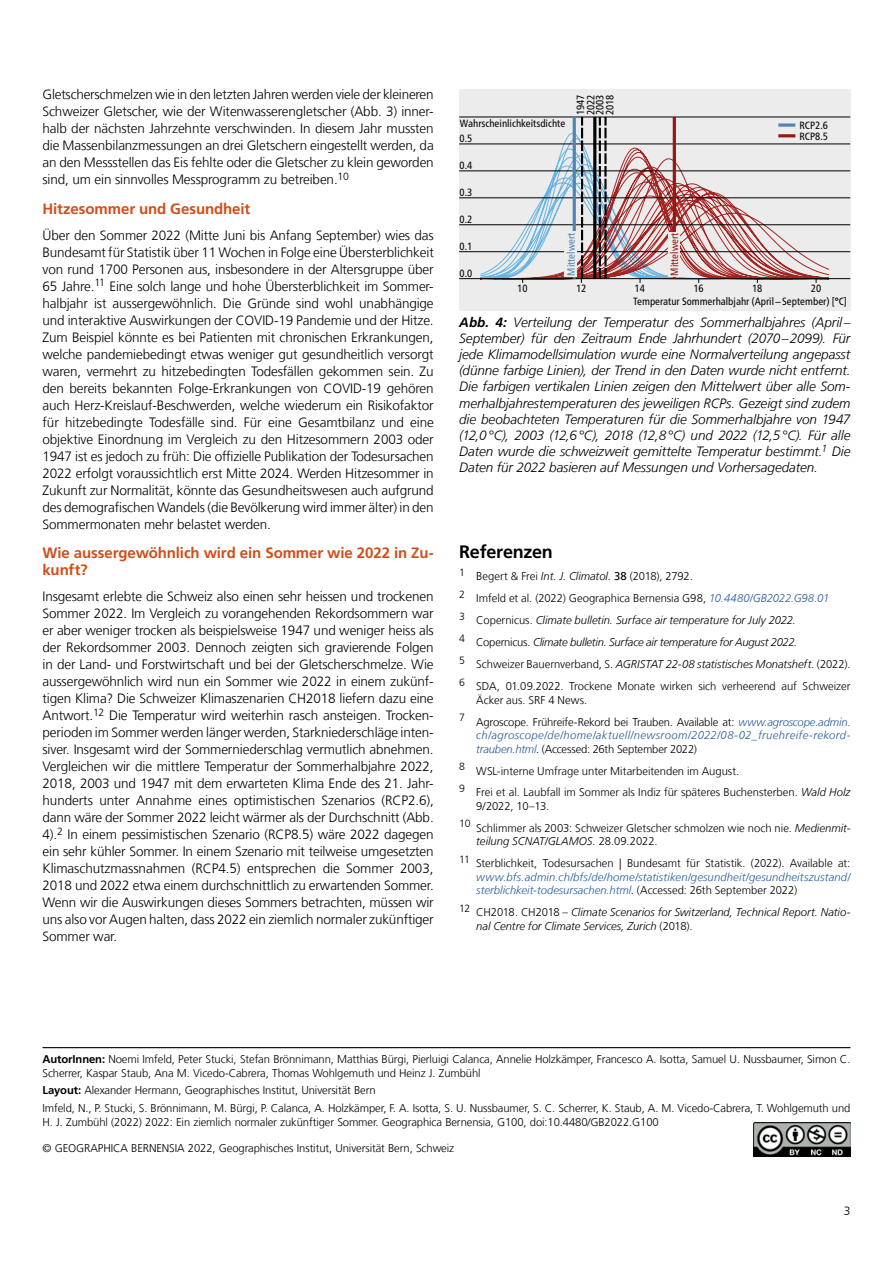
<style>
.page{position:relative;width:893px;height:1263px;background:#fff}
.page>*{position:absolute;margin:0;border:0;box-sizing:border-box;transform-origin:0 0}
.t1{font:700 18px "Frutiger LT Com";letter-spacing:-.015em;color:#000}
.t2{font:700 15px/17px "Frutiger LT Com";letter-spacing:-.005em;color:#d14d18}
.t3{font:300 13.5px/17px "Frutiger LT Com";letter-spacing:-.01em;color:#000;text-align:justify}
.t4{font:italic 300 13.5px/16.2px "Frutiger LT Com";letter-spacing:-.005em;color:#000;text-align:justify}
.t5{font:300 12px "Frutiger LT Com";color:#000}
.t6{font:300 11.25px/21.9px "Frutiger LT Com";letter-spacing:-.01em;color:#000}
.t7{font:italic 300 11.25px/13.5px "Frutiger LT Com";letter-spacing:.015em;color:#275b9b}
.t8{font:italic 300 11.25px/13.5px "Frutiger LT Com";color:#000}
.t9{font:italic 300 11.25px/13.5px "Frutiger LT Com";letter-spacing:.035em;color:#275b9b}
.t10{font:condensed 10.5px/19.5px "Frutiger Neue LT Pro";color:#000}
.t11{font:condensed 10.5px "Frutiger Neue LT Pro";color:#5184b4}
.t12{font:condensed 10.5px "Frutiger Neue LT Pro";color:#981711}
.s1{font-weight:700}
.s2{font-style:italic}
.s3{font-weight:400}
.s4{font-style:italic;color:#275b9b}
.s5{font-style:normal;color:#000}
.s6{font-style:normal}
</style>
<div class="page">
<div style="left:459px;top:89px;width:391px;height:221px;background:#ececec"></div>
<svg style="left:480px;top:132px;width:350px;height:15px"></svg>
<svg style="left:480px;top:147px;width:350px;height:131px"></svg>
<hr style="left:459px;top:278px;width:391px;height:1px;background:#000">
<hr style="left:459px;top:251px;width:391px;height:1px;background:#000">
<hr style="left:459px;top:224px;width:391px;height:1px;background:#000">
<hr style="left:459px;top:198px;width:391px;height:1px;background:#000">
<hr style="left:459px;top:171px;width:391px;height:1px;background:#000">
<hr style="left:459px;top:144px;width:391px;height:1px;background:#000">
<hr style="left:459px;top:117px;width:391px;height:1px;background:#000">
<hr style="left:573px;top:117px;width:3px;height:162px;background:#5184b4">
<div style="left:565px;top:231px;width:12px;height:46px;background:#ececec"></div>
<hr style="left:673px;top:117px;width:3px;height:162px;background:#981711">
<div style="left:668px;top:232px;width:11px;height:45px;background:#ececec"></div>
<svg style="left:581px;top:118px;width:2px;height:165px"></svg>
<svg style="left:599px;top:117px;width:8px;height:162px"></svg>
<svg style="left:778px;top:123px;width:17px;height:4px"></svg>
<hr style="left:778px;top:134px;width:17px;height:3px;background:#981711">
<hr style="left:593px;top:117px;width:3px;height:162px;background:#000">
<hr style="left:43px;top:1047px;width:807px;height:1px;background:#000">
<img style="left:753px;top:1123px;width:97px;height:34px">
<p class="t3" style="left:43px;top:86px;width:393px">Gletscherschmelzen wie in den letzten Jahren werden viele der kleineren Schweizer Gletscher, wie der Witenwasserengletscher (Abb. 3) inner&shy;halb der nächsten Jahrzehnte verschwinden. In diesem Jahr mussten die Massenbilanzmessungen an drei Gletschern eingestellt werden, da an den Messstellen das Eis fehlte oder die Gletscher zu klein geworden sind, um ein sinnvolles Messprogramm zu betreiben.<sup>10</sup></p>
<p class="t2" style="left:43px;top:200px;width:209px">Hitzesommer und Gesundheit</p>
<p class="t3" style="left:43px;top:227px;width:393px">Über den Sommer 2022 (Mitte Juni bis Anfang September) wies das Bundesamt für Statistik über 11 Wochen in Folge eine Übersterblichkeit von rund 1700 Personen aus, insbesondere in der Altersgruppe über 65 Jahre.<sup>11</sup> Eine solch lange und hohe Übersterblichkeit im Sommer&shy;halbjahr ist aussergewöhnlich. Die Gründe sind wohl unabhängige und interaktive Auswirkungen der COVID-19 Pandemie und der Hitze.<br>Zum Beispiel könnte es bei Patienten mit chronischen Erkrankungen, welche pandemiebedingt etwas weniger gut gesundheitlich versorgt waren, vermehrt zu hitzebedingten Todesfällen gekommen sein. Zu den bereits bekannten Folge-Erkrankungen von COVID-19 gehören auch Herz-Kreislauf-Beschwerden, welche wiederum ein Risikofaktor für hitzebedingte Todesfälle sind. Für eine Gesamtbilanz und eine objektive Einordnung im Vergleich zu den Hitzesommern 2003 oder 1947 ist es jedoch zu früh: Die offizielle Publikation der Todesursachen 2022 erfolgt voraussichtlich erst Mitte 2024. Werden Hitzesommer in Zukunft zur Normalität, könnte das Gesundheitswesen auch aufgrund des demografischen Wandels (die Bevölkerung wird immer älter) in den Sommermonaten mehr belastet werden.</p>
<p class="t2" style="left:43px;top:545px;width:393px">Wie aussergewöhnlich wird ein Sommer wie 2022 in Zu&shy;kunft?</p>
<p class="t3" style="left:43px;top:588px;width:393px">Insgesamt erlebte die Schweiz also einen sehr heissen und trockenen Sommer 2022. Im Vergleich zu vorangehenden Rekordsommern war er aber weniger trocken als beispielsweise 1947 und weniger heiss als der Rekordsommer 2003. Dennoch zeigten sich gravierende Folgen in der Land- und Forstwirtschaft und bei der Gletscherschmelze. Wie aussergewöhnlich wird nun ein Sommer wie 2022 in einem zukünf&shy;tigen Klima? Die Schweizer Klimaszenarien CH2018 liefern dazu eine Antwort.<sup>12</sup> Die Temperatur wird weiterhin rasch ansteigen. Trocken&shy;perioden im Sommer werden länger werden, Starkniederschläge inten&shy;siver. Insgesamt wird der Sommerniederschlag vermutlich abnehmen.<br>Vergleichen wir die mittlere Temperatur der Sommerhalbjahre 2022, 2018, 2003 und 1947 mit dem erwarteten Klima Ende des 21. Jahr&shy;hunderts unter Annahme eines optimistischen Szenarios (RCP2.6), dann wäre der Sommer 2022 leicht wärmer als der Durchschnitt (Abb.<br>4).<sup>2</sup> In einem pessimistischen Szenario (RCP8.5) wäre 2022 dagegen ein sehr kühler Sommer. In einem Szenario mit teilweise umgesetzten Klimaschutzmassnahmen (RCP4.5) entsprechen die Sommer 2003, 2018 und 2022 etwa einem durchschnittlich zu erwartenden Sommer.<br>Wenn wir die Auswirkungen dieses Sommers betrachten, müssen wir uns also vor Augen halten, dass 2022 ein ziemlich normaler zukünftiger Sommer war.</p>
<p class="t10" style="left:460px;top:114px;width:107px">Wahrscheinlichkeitsdichte</p>
<p class="t10" style="left:460px;top:129px;width:14px">0.5</p>
<p class="t10" style="left:460px;top:156px;width:14px">0.4</p>
<p class="t10" style="left:460px;top:183px;width:14px">0.3</p>
<p class="t10" style="left:460px;top:210px;width:14px">0.2</p>
<p class="t10" style="left:571px;top:115px;width:22px;rotate:-90deg">1947<br>2003</p>
<p class="t10" style="left:601px;top:115px;width:22px;rotate:-90deg">2018</p>
<p class="t10" style="left:582px;top:115px;width:22px;rotate:-90deg">2022</p>
<p class="t10" style="left:460px;top:237px;width:14px">0.1</p>
<p class="t10" style="left:460px;top:264px;width:14px">0.0</p>
<p class="t11" style="left:567px;top:276px;width:44px;rotate:-90deg">Mittelwert</p>
<p class="t12" style="left:670px;top:276px;width:44px;rotate:-90deg">Mittelwert</p>
<p class="t10" style="left:799px;top:121px;width:30px;line-height:10.8px">RCP2.6<br>RCP8.5</p>
<p class="t10" style="left:517px;top:280px;width:12px">10</p>
<p class="t10" style="left:576px;top:280px;width:12px">12</p>
<p class="t10" style="left:635px;top:280px;width:12px">14</p>
<p class="t10" style="left:693px;top:280px;width:12px">16</p>
<p class="t10" style="left:752px;top:280px;width:12px">18</p>
<p class="t10" style="left:811px;top:280px;width:12px">20</p>
<p class="t10" style="left:633px;top:293px;width:215px">Temperatur Sommerhalbjahr (April−September) °C]</p>
<p class="t10" style="left:832px;top:293px;width:4px">[</p>
<p class="t4" style="left:459px;top:314px;width:393px"><span class="s1">Abb. 4:</span> Verteilung der Temperatur des Sommerhalbjahres (April– September) für den Zeitraum Ende Jahrhundert (2070–2099). Für jede Klimamodellsimulation wurde eine Normalverteilung angepasst (dünne farbige Linien), der Trend in den Daten wurde nicht entfernt.<br>Die farbigen vertikalen Linien zeigen den Mittelwert über alle Som&shy;merhalbjahrestemperaturen des jeweiligen RCPs. Gezeigt sind zudem die beobachteten Temperaturen für die Sommerhalbjahre von 1947 (12,0°C), 2003 (12,6°C), 2018 (12,8°C) und 2022 (12,5°C). Für alle Daten wurde die schweizweit gemittelte Temperatur bestimmt.<sup>1</sup> Die Daten für 2022 basieren auf Messungen und Vorhersagedaten.</p>
<h1 class="t1" style="left:459px;top:542px;width:95px">Referenzen</h1>
<p class="t6" style="left:459px;top:566px;width:393px"><sup>1</sup> Begert &amp; Frei <span class="s2">Int. J. Climatol.</span> <span class="s3">38</span> (2018), 2792.<br><sup>2</sup> Imfeld et al. (2022) Geographica Bernensia G98, <span class="s4">10.4480/GB2022.G98.01<br></span><sup>3</sup> Copernicus. <span class="s2">Climate bulletin. Surface air temperature for July 2022.<br></span><sup>4</sup> Copernicus. <span class="s2">Climate bulletin. Surface air temperature for August 2022.<br></span><sup>5</sup> Schweizer Bauernverband, S. <span class="s2">AGRISTAT 22-08 statistisches Monatsheft.</span> (2022).<br><sup>6</sup> SDA, 01.09.2022. Trockene Monate wirken sich verheerend auf Schweizer</p>
<p class="t6" style="left:459px;top:689px;width:393px;text-indent:17px">Äcker aus. SRF 4 News.<br><sup>7</sup> Agroscope. Frühreife-Rekord bei Trauben. Available at: <span class="s4">www.agroscope.admin.</span></p>
<p class="t9" style="left:476px;top:728px;width:376px">ch/agroscope/de/home/aktuell/newsroom/2022/08-02_fruehreife-rekord&shy;trauben.html<span class="s5">. (Accessed: 26th September 2022)</span></p>
<p class="t6" style="left:459px;top:760px;width:393px"><sup>8</sup> WSL-interne Umfrage unter Mitarbeitenden im August.<br><sup>9</sup> Frei et al. Laubfall im Sommer als Indiz für späteres Buchensterben. <span class="s2">Wald Holz</span></p>
<p class="t6" style="left:459px;top:795px;width:393px;text-indent:17px">9/2022, 10–13.<br><sup>10</sup> Schlimmer als 2003: Schweizer Gletscher schmolzen wie noch nie. <span class="s2">Medienmit-</span></p>
<p class="t6" style="left:459px;top:831px;width:393px;text-indent:17px"><span class="s2">teilung SCNAT/GLAMOS.</span> 28.09.2022.<br><sup>11</sup> Sterblichkeit, Todesursachen | Bundesamt für Statistik. (2022). Available at:</p>
<p class="t7" style="left:476px;top:870px;width:376px">www.bfs.admin.ch/bfs/de/home/statistiken/gesundheit/gesundheitszustand/ sterblichkeit-todesursachen.html<span class="s5">. (Accessed: 26th September 2022)</span></p>
<p class="t8" style="left:476px;top:906px;width:376px;text-indent:-17px"><sup>12</sup> <span class="s6">CH2018. CH2018 –</span> Climate Scenarios for Switzerland, Technical Report. Natio&shy;nal Centre for Climate Services, Zurich <span class="s6">(2018).</span></p>
<p class="t6" style="left:43px;top:1052px;width:809px;line-height:13.5px"><span class="s1">AutorInnen:</span> Noemi Imfeld, Peter Stucki, Stefan Brönnimann, Matthias Bürgi, Pierluigi Calanca, Annelie Holzkämper, Francesco A. Isotta, Samuel U. Nussbaumer, Simon C.<br>Scherrer, Kaspar Staub, Ana M. Vicedo-Cabrera, Thomas Wohlgemuth und Heinz J. Zumbühl</p>
<p class="t6" style="left:43px;top:1082px;width:809px;line-height:17.7px"><span class="s1">Layout:</span> Alexander Hermann, Geographisches Institut, Universität Bern<br>Imfeld, N., P. Stucki, S. Brönnimann, M. Bürgi, P. Calanca, A. Holzkämper, F. A. Isotta, S. U. Nussbaumer, S. C. Scherrer, K. Staub, A. M. Vicedo-Cabrera, T. Wohlgemuth und</p>
<p class="t6" style="left:43px;top:1111px;width:618px">H. J. Zumbühl (2022) 2022: Ein ziemlich normaler zukünftiger Sommer. Geographica Bernensia, G100, doi:10.4480/GB2022.G100</p>
<p class="t6" style="left:43px;top:1137px;width:413px">© GEOGRAPHICA BERNENSIA 2022, Geographisches Institut, Universität Bern, Schweiz</p>
<p class="t5" style="left:844px;top:1204px;width:8px">3</p>
</div>
